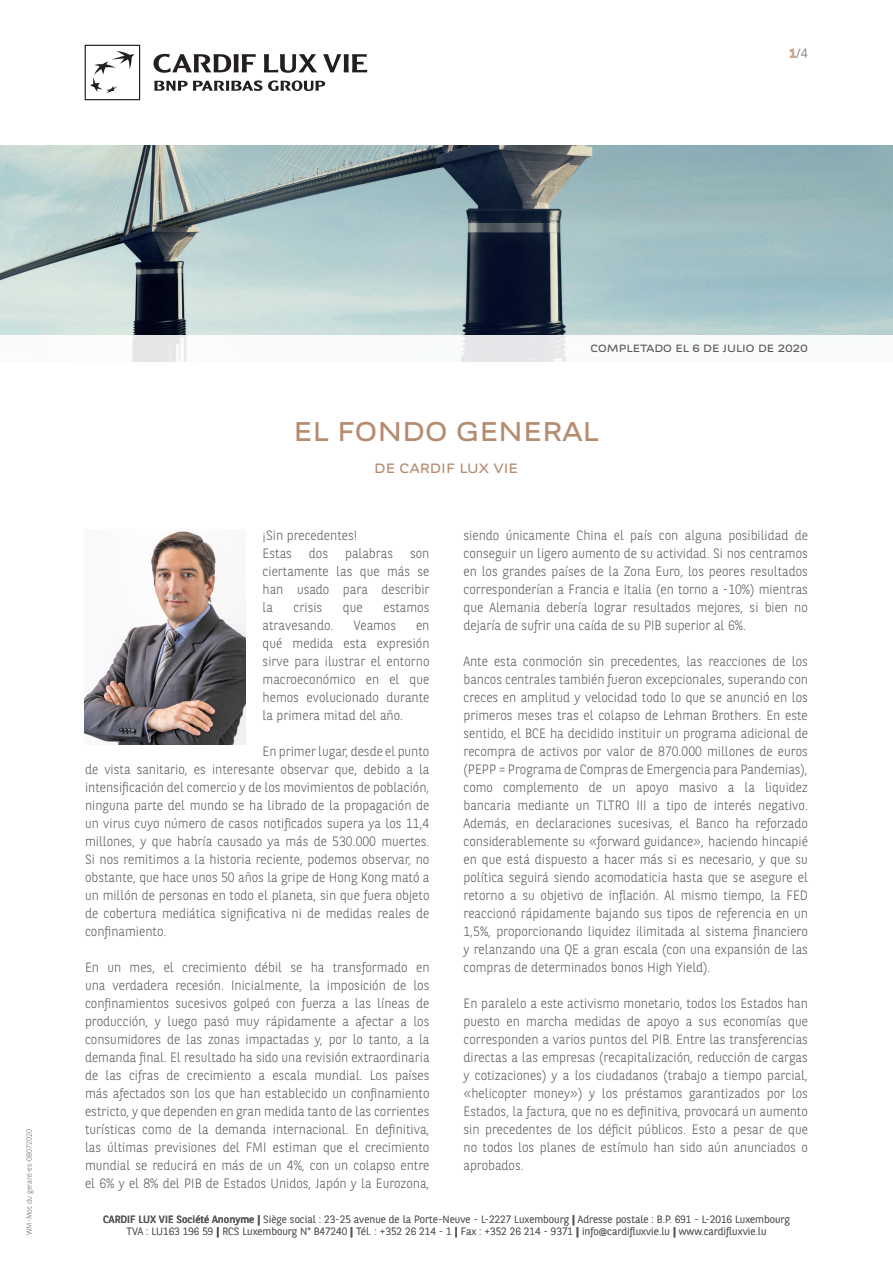
<style>
.page{position:relative;width:893px;height:1263px;background:#fff}
.page>*{position:absolute;margin:0;border:0;box-sizing:border-box;transform-origin:0 0}
.Chapitre{font:27px "BNPP Expanded Sans";color:#b58c70}
.Body{font:300 13.5px/18px "BNPP Sans";color:#57585a;text-align:justify;scale:.95 1}
.Chapitre-2{font:13.5px "BNPP Expanded Sans";color:#b58c70}
.t1{font:300 13.5px "BNPP Sans";color:#6c6d70}
.t2{font:300 10.5px "BNPP Sans";color:#57585a}
.Chapitre_2{font:10.5px "BNPP Expanded Sans";color:#57585a}
.t3{font:300 7.5px "BNPP Sans";color:#6c6d70}
.s1{font-weight:800;color:#c8a992}
.s2{font-weight:400}
.s3{font-weight:700}
</style>
<div class="page">
<svg style="left:85px;top:45px;width:55px;height:55px"></svg>
<svg style="left:153px;top:54px;width:103px;height:19px"></svg>
<svg style="left:264px;top:54px;width:53px;height:19px"></svg>
<svg style="left:323px;top:54px;width:44px;height:18px"></svg>
<svg style="left:154px;top:80px;width:108px;height:11px"></svg>
<svg style="left:268px;top:80px;width:57px;height:11px"></svg>
<img style="left:0;top:145px;width:893px;height:190px">
<svg style="left:132px;top:335px;width:434px;height:26px"></svg>
<img style="left:85px;top:531px;width:161px;height:214px">
<p class="t1" style="left:789px;top:44px;width:20px"><span class="s1">1</span>/4</p>
<p class="t3" style="left:24px;top:1235px;width:108px;rotate:-90deg">WM-Mot du gerant-es-08072020</p>
<p class="Chapitre_2" style="left:590px;top:341px;width:219px">COMPLETADO EL 6 DE JULIO DE 2020</p>
<p class="Chapitre" style="left:294px;top:413px;width:307px">EL FONDO GENERAL</p>
<p class="Chapitre-2" style="left:374px;top:459px;width:145px">DE CARDIF LUX VIE</p>
<p class="Body" style="left:263px;top:526px;width:101px">¡Sin precedentes!</p>
<p class="Body" style="left:263px;top:544px;width:32px">Estas</p>
<p class="Body" style="left:309px;top:544px;width:22px">dos</p>
<p class="Body" style="left:345px;top:544px;width:52px">palabras</p>
<p class="Body" style="left:263px;top:544px;width:177px;text-indent:147px">son ciertamente las que más se han usado para describir la</p>
<p class="Body" style="left:294px;top:598px;width:32px">crisis</p>
<p class="Body" style="left:343px;top:598px;width:22px">que</p>
<p class="Body" style="left:383px;top:598px;width:50px">estamos</p>
<p class="Body" style="left:263px;top:616px;width:76px">atravesando.</p>
<p class="Body" style="left:353px;top:616px;width:47px">Veamos</p>
<p class="Body" style="left:263px;top:616px;width:177px;text-indent:153px">en qué medida esta expresión sirve para ilustrar el entorno macroeconómico en el que hemos evolucionado durante la primera mitad del año.</p>
<p class="Body" style="left:85px;top:742px;width:364px;text-indent:178px">En primer lugar, desde el punto de vista sanitario, es interesante observar que, debido a la intensificación del comercio y de los movimientos de población, ninguna parte del mundo se ha librado de la propagación de un virus cuyo número de casos notificados supera ya los 11,4 millones, y que habría causado ya más de 530.000 muertes.<br>Si nos remitimos a la historia reciente, podemos observar, no obstante, que hace unos 50 años la gripe de Hong Kong mató a un millón de personas en todo el planeta, sin que fuera objeto de cobertura mediática significativa ni de medidas reales de confinamiento.</p>
<p class="Body" style="left:85px;top:958px;width:364px">En un mes, el crecimiento débil se ha transformado en una verdadera recesión. Inicialmente, la imposición de los confinamientos sucesivos golpeó con fuerza a las líneas de producción, y luego pasó muy rápidamente a afectar a los consumidores de las zonas impactadas y, por lo tanto, a la demanda final. El resultado ha sido una revisión extraordinaria de las cifras de crecimiento a escala mundial. Los países más afectados son los que han establecido un confinamiento estricto, y que dependen en gran medida tanto de las corrientes turísticas como de la demanda internacional. En definitiva, las últimas previsiones del FMI estiman que el crecimiento mundial se reducirá en más de un 4%, con un colapso entre el 6% y el 8% del PIB de Estados Unidos, Japón y la Eurozona,</p>
<p class="Body" style="left:463px;top:526px;width:364px">siendo únicamente China el país con alguna posibilidad de conseguir un ligero aumento de su actividad. Si nos centramos en los grandes países de la Zona Euro, los peores resultados corresponderían a Francia e Italia (en torno a -10%) mientras que Alemania debería lograr resultados mejores, si bien no dejaría de sufrir una caída de su PIB superior al 6%.</p>
<p class="Body" style="left:463px;top:652px;width:364px">Ante esta conmoción sin precedentes, las reacciones de los bancos centrales también fueron excepcionales, superando con creces en amplitud y velocidad todo lo que se anunció en los primeros meses tras el colapso de Lehman Brothers. En este sentido, el BCE ha decidido instituir un programa adicional de recompra de activos por valor de 870.000 millones de euros (PEPP = Programa de Compras de Emergencia para Pandemias), como complemento de un apoyo masivo a la liquidez bancaria mediante un TLTRO III a tipo de interés negativo.<br>Además, en declaraciones sucesivas, el Banco ha reforzado considerablemente su «forward guidance», haciendo hincapié en que está dispuesto a hacer más si es necesario, y que su política seguirá siendo acomodaticia hasta que se asegure el retorno a su objetivo de inflación. Al mismo tiempo, la FED reaccionó rápidamente bajando sus tipos de referencia en un 1,5%, proporcionando liquidez ilimitada al sistema financiero y relanzando una QE a gran escala (con una expansión de las compras de determinados bonos High Yield).</p>
<p class="Body" style="left:463px;top:994px;width:364px">En paralelo a este activismo monetario, todos los Estados han puesto en marcha medidas de apoyo a sus economías que corresponden a varios puntos del PIB. Entre las transferencias directas a las empresas (recapitalización, reducción de cargas y cotizaciones) y a los ciudadanos (trabajo a tiempo parcial, «helicopter money») y los préstamos garantizados por los Estados, la factura, que no es definitiva, provocará un aumento sin precedentes de los déficit públicos. Esto a pesar de que no todos los planes de estímulo han sido aún anunciados o aprobados.</p>
<p class="t2" style="left:103px;top:1212px;width:688px"><span class="s2">CARDIF LUX VIE Société Anonyme</span> <span class="s3">|</span> Siège social : 23-25 avenue de la Porte-Neuve - L-2227 Luxembourg <span class="s3">|</span> Adresse postale : B.P. 691 - L-2016 Luxembourg</p>
<p class="t2" style="left:126px;top:1224px;width:642px">TVA : LU163 196 59 <span class="s3">|</span> RCS Luxembourg N° B47240 <span class="s3">|</span> Tél. : +352 26 214 - 1 <span class="s3">|</span> Fax : +352 26 214 - 9371 <span class="s3">|</span> info@cardifluxvie.lu <span class="s3">|</span> www.cardifluxvie.lu</p>
</div>
